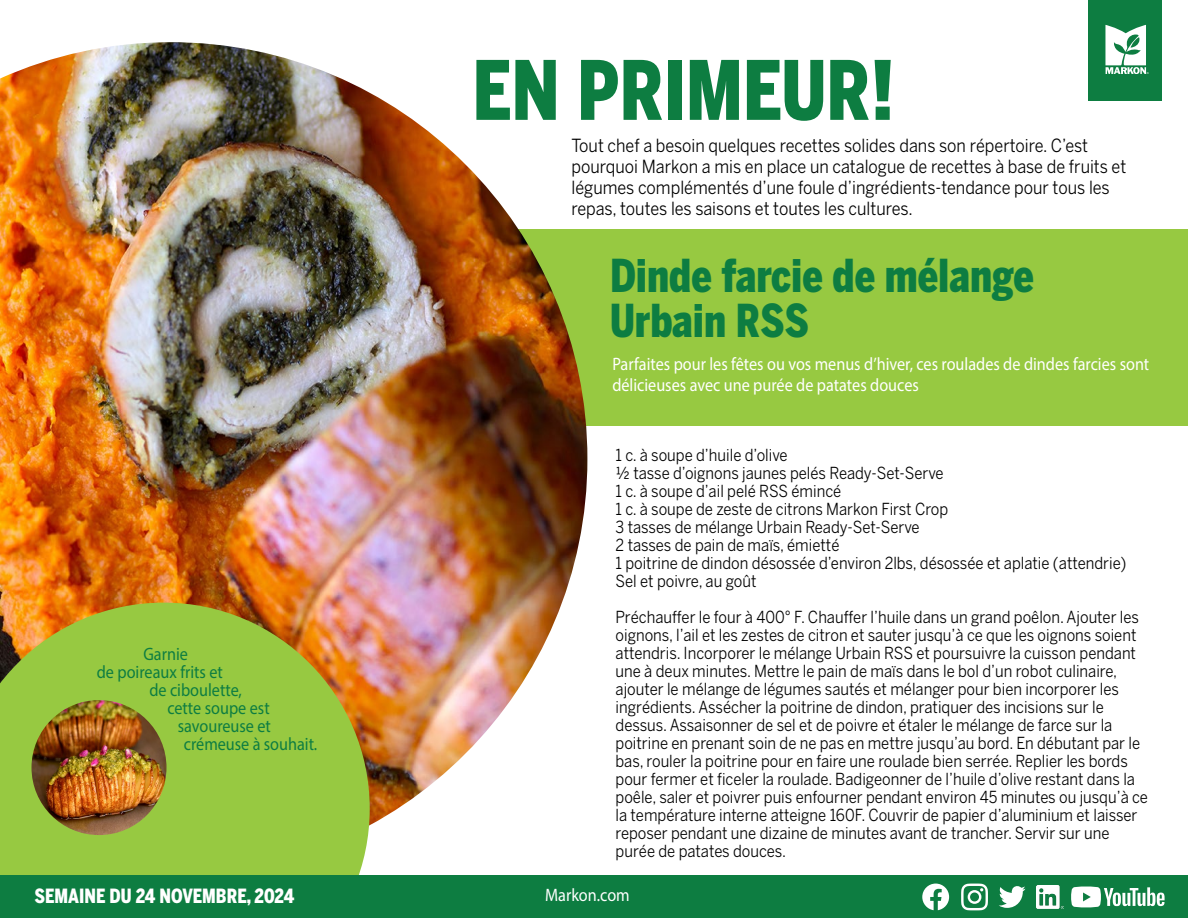
<style>
.page{position:relative;width:1188px;height:918px;background:#fff}
.page>*{position:absolute;margin:0;border:0;box-sizing:border-box;transform-origin:0 0}
.t1{font:900 81px "Benton Sans Cond";color:#0d7d41;scale:.9 1}
.t2{font:900 45px/45px "Benton Sans Cond";color:#0d7d41;scale:.9 1}
.t3{font:900 19.5px "Benton Sans Cond";color:#fff;scale:.9 1}
.t4{font:18px/21px "Benton Sans";color:#000;scale:.9 1}
.t5{font:18px/21px "Myriad Pro";color:#fff;scale:.9 1}
.t6{font:18px "Myriad Pro";color:#0d7d41;scale:.9 1}
.t7{font:16.5px/18px "Benton Sans";color:#000;scale:.9 1}
</style>
<div class="page">
<div style="left:285px;top:229px;width:903px;height:196px;background:#97c941"></div>
<img style="left:0;top:42px;width:587px;height:834px">
<svg style="left:0;top:603px;width:370px;height:273px;background:#9fbc3e"></svg>
<img style="left:32px;top:700px;width:134px;height:135px;border-radius:68px">
<div style="left:0;top:876px;width:1188px;height:42px;background:#0d7d41"></div>
<svg style="left:922px;top:884px;width:27px;height:26px"></svg>
<svg style="left:961px;top:884px;width:27px;height:26px"></svg>
<svg style="left:999px;top:886px;width:27px;height:22px"></svg>
<img style="left:1036px;top:886px;width:27px;height:22px">
<svg style="left:1071px;top:887px;width:94px;height:20px"></svg>
<div style="left:1089px;top:0;width:73px;height:100px;background:#0d7d41"></div>
<svg style="left:1105px;top:25px;width:44px;height:48px"></svg>
<h1 class="t1" style="left:472px;top:43px;width:470px">EN PRIMEUR!</h1>
<p class="t4" style="left:572px;top:134px;width:618px">Tout chef a besoin quelques recettes solides dans son répertoire. C’est pourquoi Markon a mis en place un catalogue de recettes à base de fruits et légumes complémentés d’une foule d’ingrédients-tendance pour tous les repas, toutes les saisons et toutes les cultures.</p>
<h2 class="t2" style="left:610px;top:253px;width:473px">Dinde farcie de mélange<br>Urbain RSS</h2>
<p class="t6" style="left:143px;top:643px;width:51px">Garnie</p>
<p class="t6" style="left:97px;top:661px;width:142px">de poireaux frits et</p>
<p class="t6" style="left:149px;top:679px;width:104px">de ciboulette,</p>
<p class="t6" style="left:167px;top:697px;width:115px">cette soupe est</p>
<p class="t6" style="left:178px;top:715px;width:105px">savoureuse et</p>
<p class="t6" style="left:184px;top:733px;width:150px">crémeuse à souhait.</p>
<p class="t5" style="left:612px;top:353px;width:598px">Parfaites pour les fêtes ou vos menus d’hiver, ces roulades de dindes farcies sont délicieuses avec une purée de patates douces</p>
<p class="t7" style="left:616px;top:446px;width:569px">1 c. à soupe d’huile d’olive<br>½ tasse d’oignons jaunes pelés Ready-Set-Serve<br>1 c. à soupe d’ail pelé RSS émincé<br>1 c. à soupe de zeste de citrons Markon First Crop<br>3 tasses de mélange Urbain Ready-Set-Serve<br>2 tasses de pain de maïs, émietté<br>1 poitrine de dindon désossée d’environ 2lbs, désossée et aplatie (attendrie)<br>Sel et poivre, au goût</p>
<p class="t7" style="left:616px;top:608px;width:593px">Préchauffer le four à 400° F. Chauffer l’huile dans un grand poêlon. Ajouter les oignons, l’ail et les zestes de citron et sauter jusqu’à ce que les oignons soient attendris. Incorporer le mélange Urbain RSS et poursuivre la cuisson pendant une à deux minutes. Mettre le pain de maïs dans le bol d’un robot culinaire, ajouter le mélange de légumes sautés et mélanger pour bien incorporer les ingrédients. Assécher la poitrine de dindon, pratiquer des incisions sur le dessus. Assaisonner de sel et de poivre et étaler le mélange de farce sur la poitrine en prenant soin de ne pas en mettre jusqu’au bord. En débutant par le bas, rouler la poitrine pour en faire une roulade bien serrée. Replier les bords pour fermer et ficeler la roulade. Badigeonner de l’huile d’olive restant dans la poêle, saler et poivrer puis enfourner pendant environ 45 minutes ou jusqu’à ce la température interne atteigne 160F. Couvrir de papier d’aluminium et laisser reposer pendant une dizaine de minutes avant de trancher. Servir sur une purée de patates douces.</p>
<p class="t3" style="left:34px;top:885px;width:290px">SEMAINE DU 24 NOVEMBRE, 2024</p>
<p class="t5" style="left:545px;top:884px;width:96px">Markon.com</p>
</div>
